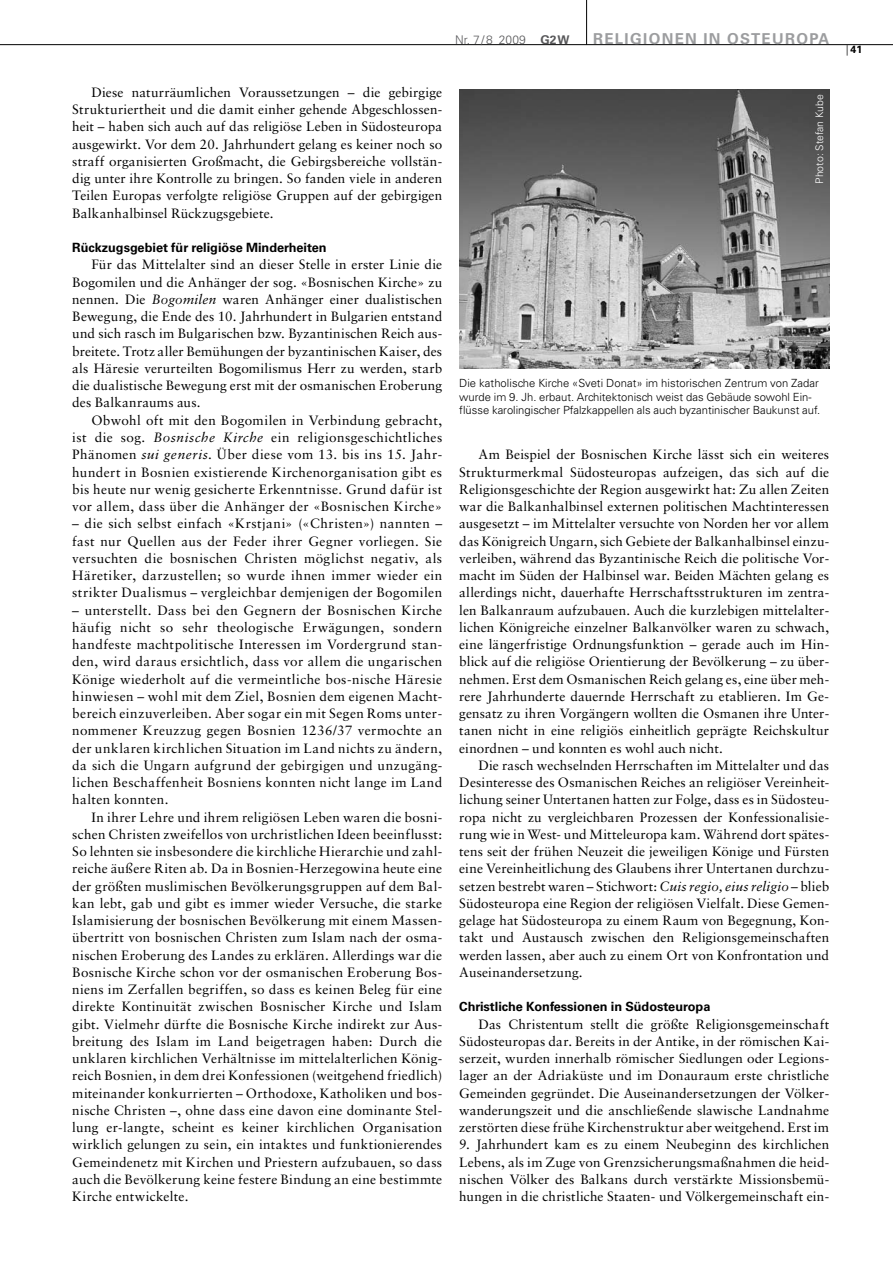
<style>
.page{position:relative;width:893px;height:1263px;background:#fff}
.page>*{position:absolute;margin:0;border:0;box-sizing:border-box;transform-origin:0 0}
.t1{font:700 15px "Univers LT";letter-spacing:.09em;color:#9c9d9f}
.t2{font:13.5px/17.2px "Sabon LT";letter-spacing:.02em;color:#000;text-align:justify}
.t3{font:700 12.75px "Univers LT";color:#000}
.t4{font:300 12px "Univers LT";color:#58585a}
.t5{font:300 11.25px/13.5px "Univers CE";color:#000}
.t6{font:300 10.5px "Univers LT";color:#fff}
.t7{font:700 10.5px "Univers LT";color:#000}
.s1{font-weight:700}
.s2{font-style:italic}
.s3{font-weight:300}
</style>
<div class="page">
<hr style="left:0;top:44px;width:893px;height:1px;background:#000">
<hr style="left:586px;top:0;width:1px;height:45px;background:#000">
<img style="left:459px;top:90px;width:370px;height:279px">
<p class="t4" style="left:455px;top:33px;width:116px">Nr. 7/8 2009 <span class="s1">G2 W</span></p>
<p class="t1" style="left:593px;top:30px;width:81px">religionen</p>
<p class="t1" style="left:703px;top:30px;width:127px">in osteu ropa</p>
<p class="t2" style="left:72px;top:83px;width:371px;text-indent:19px">Diese naturräumlichen Voraussetzungen – die gebirgige Strukturiertheit und die damit einher gehende Abgeschlossen&shy;heit – haben sich auch auf das religiöse Leben in Südosteuropa ausgewirkt. Vor dem 20. Jahrhundert gelang es keiner noch so straff organisierten Großmacht, die Gebirgsbereiche vollstän&shy;dig unter ihre Kontrolle zu bringen. So fanden viele in anderen Teilen Europas verfolgte religiöse Gruppen auf der gebirgigen Balkanhalbinsel Rückzugsgebiete.</p>
<p class="t3" style="left:72px;top:240px;width:256px">Rückzugsgebiet für religiöse Minderheiten</p>
<p class="t2" style="left:72px;top:256px;width:371px;text-indent:19px">Für das Mittelalter sind an dieser Stelle in erster Linie die Bogomilen und die Anhänger der sog. «Bosnischen Kirche» zu nennen. Die <span class="s2">Bogomilen</span> waren Anhänger einer dualistischen Bewegung, die Ende des 10. Jahrhundert in Bulgarien entstand und sich rasch im Bulgarischen bzw. Byzantinischen Reich aus&shy;breitete. Trotz aller Bemühungen der byzantinischen Kaiser, des als Häresie verurteilten Bogomilismus Herr zu werden, starb die dualistische Bewegung erst mit der osmanischen Eroberung des Balkanraums aus.</p>
<p class="t2" style="left:72px;top:411px;width:371px;text-indent:19px">Obwohl oft mit den Bogomilen in Verbindung gebracht, ist die sog. <span class="s2">Bosnische Kirche</span> ein religionsgeschichtliches Phänomen <span class="s2">sui generis</span>. Über diese vom 13. bis ins 15. Jahr&shy;hundert in Bosnien existierende Kirchenorganisation gibt es bis heute nur wenig gesicherte Erkenntnisse. Grund dafür ist vor allem, dass über die Anhänger der «Bosnischen Kirche»</p>
<p class="t2" style="left:72px;top:515px;width:371px">– die sich selbst einfach «Krstjani» («Christen») nannten – fast nur Quellen aus der Feder ihrer Gegner vorliegen. Sie versuchten die bosnischen Christen möglichst negativ, als Häretiker, darzustellen; so wurde ihnen immer wieder ein strikter Dualismus – vergleichbar demjenigen der Bogomilen</p>
<p class="t2" style="left:72px;top:601px;width:371px">– unterstellt. Dass bei den Gegnern der Bosnischen Kirche häufig nicht so sehr theologische Erwägungen, sondern handfeste machtpolitische Interessen im Vordergrund stan&shy;den, wird daraus ersichtlich, dass vor allem die ungarischen Könige wiederholt auf die vermeintliche bos-nische Häresie hinwiesen – wohl mit dem Ziel, Bosnien dem eigenen Macht&shy;bereich einzuverleiben. Aber sogar ein mit Segen Roms unter&shy;nommener Kreuzzug gegen Bosnien 1236/37 vermochte an der unklaren kirchlichen Situation im Land nichts zu ändern, da sich die Ungarn aufgrund der gebirgigen und unzugäng&shy;lichen Beschaffenheit Bosniens konnten nicht lange im Land halten konnten.</p>
<p class="t2" style="left:72px;top:808px;width:371px;text-indent:19px">In ihrer Lehre und ihrem religiösen Leben waren die bosni&shy;schen Christen zweifellos von urchristlichen Ideen beeinflusst:<br>So lehnten sie insbesondere die kirchliche Hierarchie und zahl&shy;reiche äußere Riten ab. Da in Bosnien-Herzegowina heute eine der größten muslimischen Bevölkerungsgruppen auf dem Bal&shy;kan lebt, gab und gibt es immer wieder Versuche, die starke Islamisierung der bosnischen Bevölkerung mit einem Massen&shy;übertritt von bosnischen Christen zum Islam nach der osma&shy;nischen Eroberung des Landes zu erklären. Allerdings war die Bosnische Kirche schon vor der osmanischen Eroberung Bos&shy;niens im Zerfallen begriffen, so dass es keinen Beleg für eine direkte Kontinuität zwischen Bosnischer Kirche und Islam gibt. Vielmehr dürfte die Bosnische Kirche indirekt zur Aus&shy;breitung des Islam im Land beigetragen haben: Durch die unklaren kirchlichen Verhältnisse im mittelalterlichen König&shy;reich Bosnien, in dem drei Konfessionen (weitgehend friedlich) miteinander konkurrierten – Orthodoxe, Katholiken und bos&shy;nische Christen –, ohne dass eine davon eine dominante Stel&shy;lung er-langte, scheint es keiner kirchlichen Organisation wirklich gelungen zu sein, ein intaktes und funktionierendes Gemeindenetz mit Kirchen und Priestern aufzubauen, so dass auch die Bevölkerung keine festere Bindung an eine bestimmte Kirche entwickelte.</p>
<p class="t6" style="left:813px;top:184px;width:91px;rotate:-90deg">Photo: Stefan Kube</p>
<p class="t5" style="left:459px;top:377px;width:363px">Die katholische Kirche «Sveti Donat» im historischen Zentrum von Zadar wurde im 9. Jh. erbaut. Architektonisch weist das Gebäude sowohl Ein&shy;flüsse karolingischer Pfalzkappellen als auch byzantinischer Baukunst auf.</p>
<p class="t2" style="left:459px;top:446px;width:371px;text-indent:19px">Am Beispiel der Bosnischen Kirche lässt sich ein weiteres Strukturmerkmal Südosteuropas aufzeigen, das sich auf die Religionsgeschichte der Region ausgewirkt hat: Zu allen Zeiten war die Balkanhalbinsel externen politischen Machtinteressen ausgesetzt – im Mittelalter versuchte von Norden her vor allem das Königreich Ungarn, sich Gebiete der Balkanhalbinsel einzu&shy;verleiben, während das Byzantinische Reich die politische Vor&shy;macht im Süden der Halbinsel war. Beiden Mächten gelang es allerdings nicht, dauerhafte Herrschaftsstrukturen im zentra&shy;len Balkanraum aufzubauen. Auch die kurzlebigen mittelalter&shy;lichen Königreiche einzelner Balkanvölker waren zu schwach, eine längerfristige Ordnungsfunktion – gerade auch im Hin&shy;blick auf die religiöse Orientierung der Bevölkerung – zu über&shy;nehmen. Erst dem Osmanischen Reich gelang es, eine über meh&shy;rere Jahrhunderte dauernde Herrschaft zu etablieren. Im Ge&shy;gensatz zu ihren Vorgängern wollten die Osmanen ihre Unter&shy;tanen nicht in eine religiös einheitlich geprägte Reichskultur einordnen – und konnten es wohl auch nicht.</p>
<p class="t2" style="left:459px;top:756px;width:371px;text-indent:19px">Die rasch wechselnden Herrschaften im Mittelalter und das Desinteresse des Osmanischen Reiches an religiöser Vereinheit&shy;lichung seiner Untertanen hatten zur Folge, dass es in Südosteu&shy;ropa nicht zu vergleichbaren Prozessen der Konfessionalisie&shy;rung wie in West- und Mitteleuropa kam. Während dort spätes&shy;tens seit der frühen Neuzeit die jeweiligen Könige und Fürsten eine Vereinheitlichung des Glaubens ihrer Untertanen durchzu&shy;setzen bestrebt waren – Stichwort: <span class="s2">Cuis regio, eius religio</span> – blieb Südosteuropa eine Region der religiösen Vielfalt. Diese Gemen&shy;gelage hat Südosteuropa zu einem Raum von Begegnung, Kon&shy;takt und Austausch zwischen den Religionsgemeinschaften werden lassen, aber auch zu einem Ort von Konfrontation und Auseinandersetzung.</p>
<p class="t3" style="left:459px;top:999px;width:253px">Christliche Konfessionen in Südosteuropa</p>
<p class="t2" style="left:459px;top:1015px;width:371px;text-indent:19px">Das Christentum stellt die größte Religionsgemeinschaft Südosteuropas dar. Bereits in der Antike, in der römischen Kai&shy;serzeit, wurden innerhalb römischer Siedlungen oder Legions&shy;lager an der Adriaküste und im Donauraum erste christliche Gemeinden gegründet. Die Auseinandersetzungen der Völker&shy;wanderungszeit und die anschließende slawische Landnahme zerstörten diese frühe Kirchenstruktur aber weitgehend. Erst im</p>
<p class="t2" style="left:459px;top:1136px;width:371px">9. Jahrhundert kam es zu einem Neubeginn des kirchlichen Lebens, als im Zuge von Grenzsicherungsmaßnahmen die heid&shy;nischen Völker des Balkans durch verstärkte Missionsbemü&shy;hungen in die christliche Staaten- und Völkergemeinschaft ein-</p>
<p class="t7" style="left:846px;top:43px;width:18px"><span class="s3">|</span>41</p>
</div>
